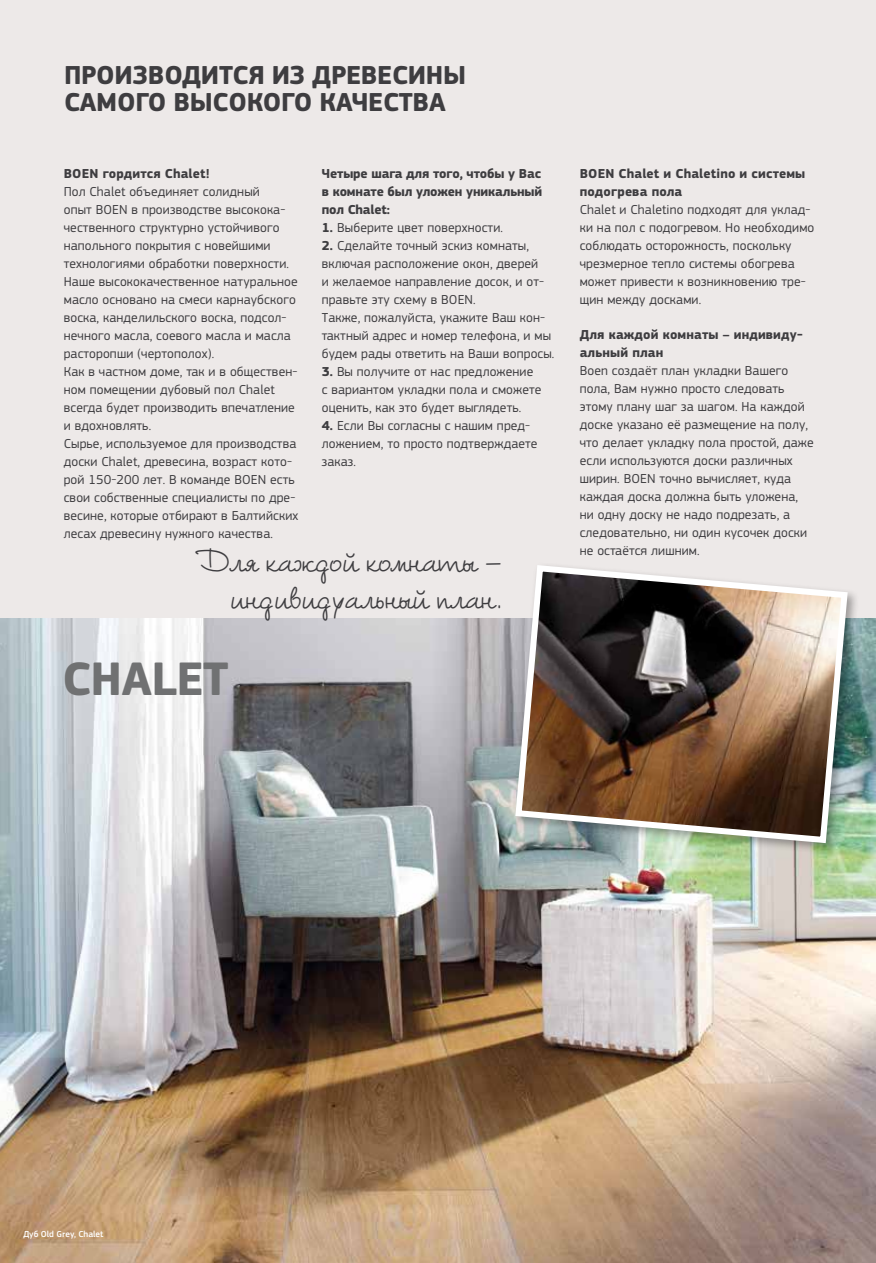
<style>
.page{position:relative;width:876px;height:1263px;background:#ede9e8}
.page>*{position:absolute;margin:0;border:0;box-sizing:border-box;transform-origin:0 0}
.t1{font:700 48.75px "PF Square Sans Pro";letter-spacing:-.01em;color:#707172}
.t2{font:34.5px "Euroscript Pro";color:#3e3d40}
.t3{font:700 27px/27px "PF Square Sans Pro";letter-spacing:-.01em;color:#3e3d40}
.t4{font:13.5px/18px "PF Square Sans Pro";letter-spacing:.01em;color:#3e3d40}
.t5{font:700 13.5px/18px "PF Square Sans Pro";letter-spacing:.01em;color:#3e3d40}
.t6{font:500 9px "PF Square Sans Pro";color:#fff}
.s1{font-weight:700}
</style>
<div class="page">
<img style="left:0;top:619px;width:876px;height:644px">
<div style="left:512px;top:562px;width:348px;height:293px;background:#000;opacity:.35"></div>
<img style="left:512px;top:562px;width:339px;height:284px">
<h3 class="t3" style="left:64px;top:63px;width:404px">ПРОИЗВОДИТСЯ ИЗ ДРЕВЕСИНЫ<br>САМОГО ВЫСОКОГО КАЧЕСТВА</h3>
<p class="t5" style="left:64px;top:165px;width:147px">BOEN гордится Chalet!</p>
<p class="t4" style="left:64px;top:183px;width:236px">Пол Chalet объединяет солидный<br>опыт BOEN в производстве высокока&shy;чественного структурно устойчивого напольного покрытия с новейшими технологиями обработки поверхности.<br>Наше высококачественное натуральное масло основано на смеси карнаубского воска, канделильского воска, подсол&shy;нечного масла, соевого масла и масла расторопши (чертополох).<br>Как в частном доме, так и в обществен&shy;ном помещении дубовый пол Chalet всегда будет производить впечатление и вдохновлять.<br>Сырье, используемое для производства доски Chalet, древесина, возраст кото&shy;рой 150-200 лет. В команде BOEN есть свои собственные специалисты по дре&shy;весине, которые отбирают в Балтийских лесах древесину нужного качества.</p>
<p class="t5" style="left:322px;top:165px;width:222px;text-align:justify">Четыре шага для того, чтобы у Вас в комнате был уложен уникальный пол Chalet:</p>
<p class="t4" style="left:322px;top:219px;width:183px"><span class="s1">1.</span> Выберите цвет поверхности.</p>
<p class="t4" style="left:322px;top:237px;width:234px"><span class="s1">2.</span> Сделайте точный эскиз комнаты, включая расположение окон, дверей<br>и желаемое направление досок, и от&shy;правьте эту схему в BOEN.<br>Также, пожалуйста, укажите Ваш кон&shy;тактный адрес и номер телефона, и мы будем рады ответить на Ваши вопросы.</p>
<p class="t4" style="left:322px;top:363px;width:221px"><span class="s1">3.</span> Вы получите от нас предложение с вариантом укладки пола и сможете оценить, как это будет выглядеть.</p>
<p class="t4" style="left:322px;top:417px;width:217px"><span class="s1">4.</span> Если Вы согласны с нашим пред&shy;ложением, то просто подтверждаете заказ.</p>
<p class="t5" style="left:580px;top:165px;width:227px">BOEN Chalet и Chaletino и системы подогрева пола</p>
<p class="t4" style="left:580px;top:201px;width:236px">Chalet и Chaletino подходят для уклад&shy;ки на пол с подогревом. Но необходимо соблюдать осторожность, поскольку чрезмерное тепло системы обогрева может привести к возникновению тре&shy;щин между досками.</p>
<p class="t5" style="left:580px;top:326px;width:224px">Для каждой комнаты – индивиду&shy;альный план</p>
<p class="t4" style="left:580px;top:362px;width:235px">Boen создаёт план укладки Вашего пола, Вам нужно просто следовать этому плану шаг за шагом. На каждой доске указано её размещение на полу, что делает укладку пола простой, даже если используются доски различных ширин. BOEN точно вычисляет, куда каждая доска должна быть уложена, ни одну доску не надо подрезать, а следовательно, ни один кусочек доски</p>
<h2 class="t2" style="left:195px;top:543px;width:308px">Для каждой комнаты –</h2>
<p class="t4" style="left:580px;top:542px;width:121px">не остаётся лишним.</p>
<h2 class="t2" style="left:231px;top:580px;width:273px">индивидуальный план.</h2>
<h1 class="t1" style="left:62px;top:649px;width:168px">CHALET</h1>
<p class="t6" style="left:23px;top:1228px;width:82px">Дуб Old Grey, Chalet</p>
</div>
